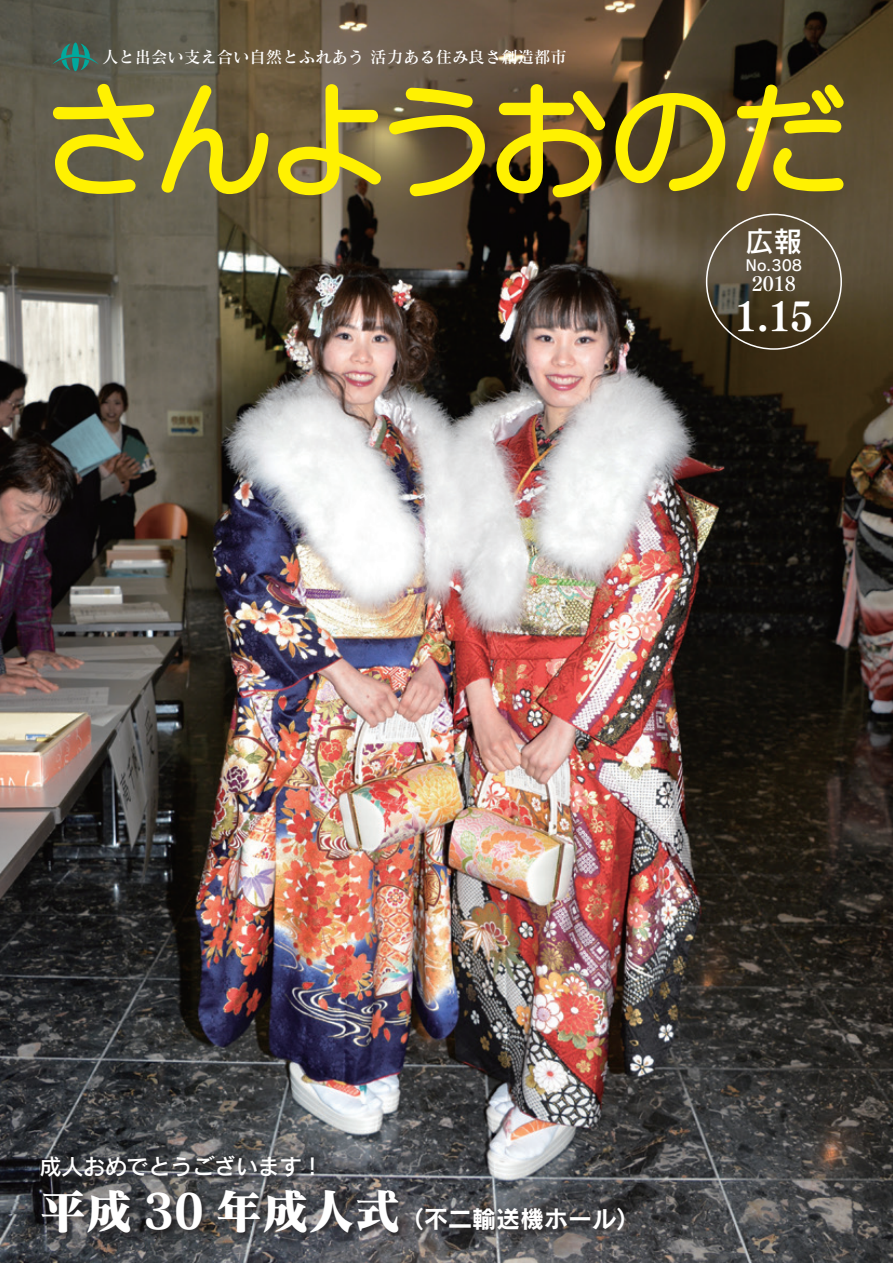
<style>
.page{position:relative;width:893px;height:1263px;background:#fff}
.page>*{position:absolute;margin:0;border:0;box-sizing:border-box;transform-origin:0 0}
.t1{font:120px "Anito Std M";letter-spacing:-.04em;color:#fff101}
.t2{font:39px "Tsuku Min Pro E";color:#fff}
.t3{font:28.5px "Rodin Pro DB";color:#fff}
.t4{font:24px "Rodin Pro B";color:#fff}
.t5{font:22.5px "Rodin Pro DB";letter-spacing:-.03em;color:#fff}
.t6{font:19.5px "Tsuku Min Pro B";color:#fff}
.t7{font:16.5px "Matisse Pro DB";color:#fff}
.t8{font:15px "Rodin Pro DB";color:#fff}
.s1{font-family:"Matisse Pro EB";font-size:48px}
</style>
<div class="page">
<img style="left:0;top:0;width:893px;height:1263px">
<svg style="left:52px;top:43px;width:47px;height:28px"></svg>
<svg style="left:51px;top:82px;width:219px;height:114px;background:#79713f"></svg>
<svg style="left:277px;top:83px;width:105px;height:114px;background:#887943"></svg>
<svg style="left:388px;top:86px;width:98px;height:112px;background:#7a6a34"></svg>
<svg style="left:495px;top:83px;width:112px;height:116px;background:#745f21"></svg>
<svg style="left:614px;top:92px;width:113px;height:101px;background:#706225"></svg>
<svg style="left:735px;top:83px;width:110px;height:110px;background:#7b6a29"></svg>
<div style="left:39px;top:1154px;width:592px;height:86px;background:#231f20;opacity:.75"></div>
<p class="t7" style="left:102px;top:46px;width:466px">人と出会い支え合い自然とふれあう 活力ある住み良さ創造都市</p>
<p class="t1" style="left:43px;top:65px;width:809px">さんようおのだ</p>
<p class="t3" style="left:746px;top:223px;width:58px">広報</p>
<p class="t8" style="left:746px;top:255px;width:58px">No.308</p>
<p class="t6" style="left:752px;top:269px;width:46px">2018</p>
<p class="t2" style="left:735px;top:285px;width:80px">1.15</p>
<p class="t5" style="left:39px;top:1152px;width:286px">成人おめでとうございます！</p>
<p class="t4" style="left:39px;top:1202px;width:602px"><span class="s1">平成 30 年成人式</span>（不二輸送機ホール）</p>
</div>
